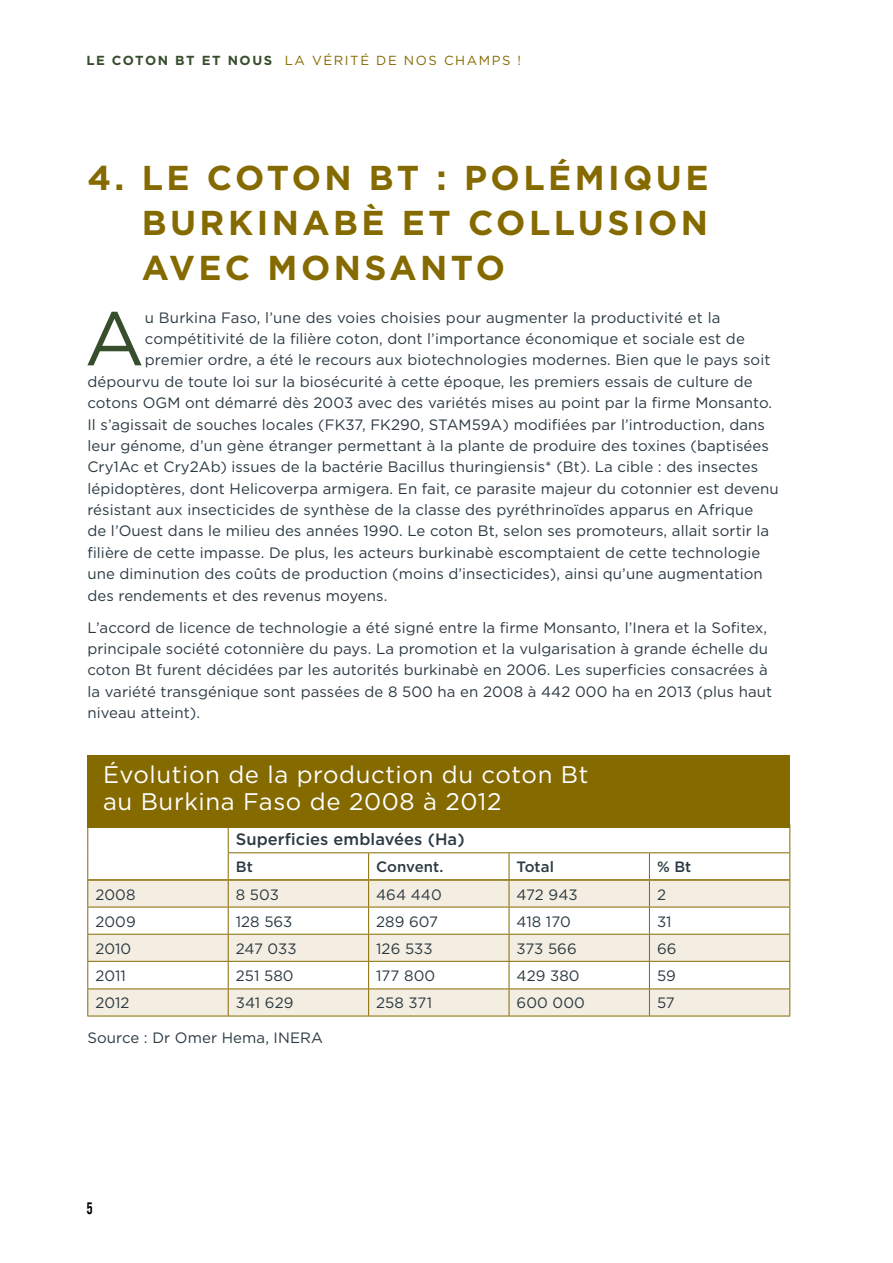
<style>
.page{position:relative;width:893px;height:1263px;background:#fff}
.page>*{position:absolute;margin:0;border:0;box-sizing:border-box;transform-origin:0 0}
.t1{font:76.05px "Gotham";color:#374e2c}
.t2{font:700 34.5px/45px "Gotham";letter-spacing:.1em;color:#856a00;text-align:justify}
.t3{font:24px/27px "Gotham";letter-spacing:.025em;color:#fff}
.t4{font:500 16.5px "Gotham";letter-spacing:.005em;color:#2b3a42}
.t5{font:16.5px "Alternate Gothic No 2 TL";color:#000}
.t6{font:15px/21.5px "Gotham";letter-spacing:.005em;color:#2b3a42}
.t7{font:500 15px "Gotham";letter-spacing:.005em;color:#2b3a42}
.t8{font:13.2px "Gotham";letter-spacing:.12em;color:#856a00}
.s1{font-weight:700;color:#374e2c}
</style>
<div class="page">
<div style="left:87px;top:755px;width:703px;height:73px;background:#856a00"></div>
<svg style="left:88px;top:881px;width:701px;height:135px;fill:#f4eee2"></svg>
<hr style="left:228px;top:852px;width:141px;height:1px;background:#856a00">
<hr style="left:369px;top:852px;width:140px;height:1px;background:#856a00">
<hr style="left:509px;top:852px;width:140px;height:1px;background:#856a00">
<hr style="left:649px;top:852px;width:141px;height:1px;background:#856a00">
<hr style="left:87px;top:934px;width:141px;height:1px;background:#856a00">
<hr style="left:228px;top:934px;width:141px;height:1px;background:#856a00">
<hr style="left:369px;top:934px;width:140px;height:1px;background:#856a00">
<hr style="left:509px;top:934px;width:140px;height:1px;background:#856a00">
<hr style="left:649px;top:934px;width:141px;height:1px;background:#856a00">
<hr style="left:87px;top:961px;width:141px;height:1px;background:#856a00">
<hr style="left:228px;top:961px;width:141px;height:1px;background:#856a00">
<hr style="left:369px;top:961px;width:140px;height:1px;background:#856a00">
<hr style="left:509px;top:961px;width:140px;height:1px;background:#856a00">
<hr style="left:649px;top:961px;width:141px;height:1px;background:#856a00">
<hr style="left:87px;top:988px;width:141px;height:1px;background:#856a00">
<hr style="left:228px;top:988px;width:141px;height:1px;background:#856a00">
<hr style="left:369px;top:988px;width:140px;height:1px;background:#856a00">
<hr style="left:509px;top:988px;width:140px;height:1px;background:#856a00">
<hr style="left:649px;top:988px;width:141px;height:1px;background:#856a00">
<hr style="left:87px;top:1016px;width:141px;height:1px;background:#856a00">
<hr style="left:228px;top:1016px;width:141px;height:1px;background:#856a00">
<hr style="left:369px;top:1016px;width:140px;height:1px;background:#856a00">
<hr style="left:509px;top:1016px;width:140px;height:1px;background:#856a00">
<hr style="left:649px;top:1016px;width:141px;height:1px;background:#856a00">
<hr style="left:88px;top:879px;width:140px;height:2px;background:#856a00">
<hr style="left:228px;top:879px;width:141px;height:2px;background:#856a00">
<hr style="left:369px;top:879px;width:140px;height:2px;background:#856a00">
<hr style="left:509px;top:879px;width:140px;height:2px;background:#856a00">
<hr style="left:649px;top:879px;width:140px;height:2px;background:#856a00">
<svg style="left:87px;top:828px;width:1px;height:188px"></svg>
<svg style="left:228px;top:828px;width:1px;height:188px"></svg>
<svg style="left:368px;top:853px;width:1px;height:163px"></svg>
<svg style="left:509px;top:853px;width:1px;height:163px"></svg>
<svg style="left:649px;top:853px;width:1px;height:163px"></svg>
<svg style="left:789px;top:828px;width:1px;height:188px"></svg>
<hr style="left:87px;top:907px;width:141px;height:1px;background:#856a00">
<hr style="left:228px;top:907px;width:141px;height:1px;background:#856a00">
<hr style="left:369px;top:907px;width:140px;height:1px;background:#856a00">
<hr style="left:509px;top:907px;width:140px;height:1px;background:#856a00">
<hr style="left:649px;top:907px;width:141px;height:1px;background:#856a00">
<p class="t8" style="left:86px;top:53px;width:436px"><span class="s1">LE COTON BT ET NOUS</span> LA VÉRITÉ DE NOS CHAMPS !</p>
<h2 class="t2" style="left:142px;top:155px;width:568px;text-indent:-54px">4. LE COTON BT : POLÉMIQUE BURKINABÈ ET COLLUSION AVEC MONSANTO</h2>
<h1 class="t1" style="left:84px;top:297px;width:62px">A</h1>
<p class="t6" style="left:145px;top:307px;width:577px">u Burkina Faso, l’une des voies choisies pour augmenter la productivité et la</p>
<p class="t6" style="left:145px;top:328px;width:601px">compétitivité de la filière coton, dont l’importance économique et sociale est de</p>
<p class="t6" style="left:145px;top:349px;width:627px">premier ordre, a été le recours aux biotechnologies modernes. Bien que le pays soit</p>
<p class="t6" style="left:87px;top:371px;width:667px">dépourvu de toute loi sur la biosécurité à cette époque, les premiers essais de culture de</p>
<p class="t6" style="left:87px;top:392px;width:686px">cotons OGM ont démarré dès 2003 avec des variétés mises au point par la firme Monsanto.</p>
<p class="t6" style="left:87px;top:413px;width:679px">Il s’agissait de souches locales (FK37, FK290, STAM59A) modifiées par l’introduction, dans</p>
<p class="t6" style="left:87px;top:435px;width:683px">leur génome, d’un gène étranger permettant à la plante de produire des toxines (baptisées</p>
<p class="t6" style="left:87px;top:456px;width:672px">Cry1Ac et Cry2Ab) issues de la bactérie Bacillus thuringiensis* (Bt). La cible : des insectes</p>
<p class="t6" style="left:87px;top:478px;width:693px">lépidoptères, dont Helicoverpa armigera. En fait, ce parasite majeur du cotonnier est devenu</p>
<p class="t6" style="left:87px;top:499px;width:667px">résistant aux insecticides de synthèse de la classe des pyréthrinoïdes apparus en Afrique</p>
<p class="t6" style="left:87px;top:520px;width:683px">de l’Ouest dans le milieu des années 1990. Le coton Bt, selon ses promoteurs, allait sortir la</p>
<p class="t6" style="left:87px;top:542px;width:674px">filière de cette impasse. De plus, les acteurs burkinabè escomptaient de cette technologie</p>
<p class="t6" style="left:87px;top:563px;width:677px">une diminution des coûts de production (moins d’insecticides), ainsi qu’une augmentation</p>
<p class="t6" style="left:87px;top:584px;width:302px">des rendements et des revenus moyens.</p>
<p class="t6" style="left:87px;top:617px;width:686px">L’accord de licence de technologie a été signé entre la firme Monsanto, l’Inera et la Sofitex, principale société cotonnière du pays. La promotion et la vulgarisation à grande échelle du coton Bt furent décidées par les autorités burkinabè en 2006. Les superficies consacrées à la variété transgénique sont passées de 8 500 ha en 2008 à 442 000 ha en 2013 (plus haut niveau atteint).</p>
<h3 class="t3" style="left:103px;top:761px;width:487px">Évolution de la production du coton Bt au Burkina Faso de 2008 à 2012</h3>
<p class="t4" style="left:236px;top:832px;width:230px">Superficies emblavées (Ha)</p>
<p class="t7" style="left:236px;top:860px;width:19px">Bt</p>
<p class="t7" style="left:376px;top:860px;width:69px">Convent.</p>
<p class="t7" style="left:517px;top:860px;width:39px">Total</p>
<p class="t7" style="left:657px;top:860px;width:36px">% Bt</p>
<p class="t6" style="left:95px;top:883px;width:42px">2008</p>
<p class="t6" style="left:236px;top:883px;width:45px">8 503</p>
<p class="t6" style="left:376px;top:883px;width:67px">464 440</p>
<p class="t6" style="left:517px;top:883px;width:63px">472 943</p>
<p class="t6" style="left:657px;top:883px;width:10px">2</p>
<p class="t6" style="left:95px;top:911px;width:42px">2009</p>
<p class="t6" style="left:236px;top:911px;width:58px">128 563</p>
<p class="t6" style="left:376px;top:911px;width:63px">289 607</p>
<p class="t6" style="left:517px;top:911px;width:56px">418 170</p>
<p class="t6" style="left:657px;top:911px;width:16px">31</p>
<p class="t6" style="left:95px;top:938px;width:37px">2010</p>
<p class="t6" style="left:236px;top:938px;width:62px">247 033</p>
<p class="t6" style="left:376px;top:938px;width:58px">126 533</p>
<p class="t6" style="left:517px;top:938px;width:62px">373 566</p>
<p class="t6" style="left:657px;top:938px;width:21px">66</p>
<p class="t6" style="left:95px;top:965px;width:32px">2011</p>
<p class="t6" style="left:236px;top:965px;width:59px">251 580</p>
<p class="t6" style="left:376px;top:965px;width:61px">177 800</p>
<p class="t6" style="left:517px;top:965px;width:65px">429 380</p>
<p class="t6" style="left:657px;top:965px;width:20px">59</p>
<p class="t6" style="left:95px;top:992px;width:36px">2012</p>
<p class="t6" style="left:236px;top:992px;width:59px">341 629</p>
<p class="t6" style="left:376px;top:992px;width:57px">258 371</p>
<p class="t6" style="left:517px;top:992px;width:70px">600 000</p>
<p class="t6" style="left:657px;top:992px;width:19px">57</p>
<p class="t6" style="left:87px;top:1026px;width:237px">Source : Dr Omer Hema, INERA</p>
<p class="t5" style="left:86px;top:1199px;width:8px">5</p>
</div>
